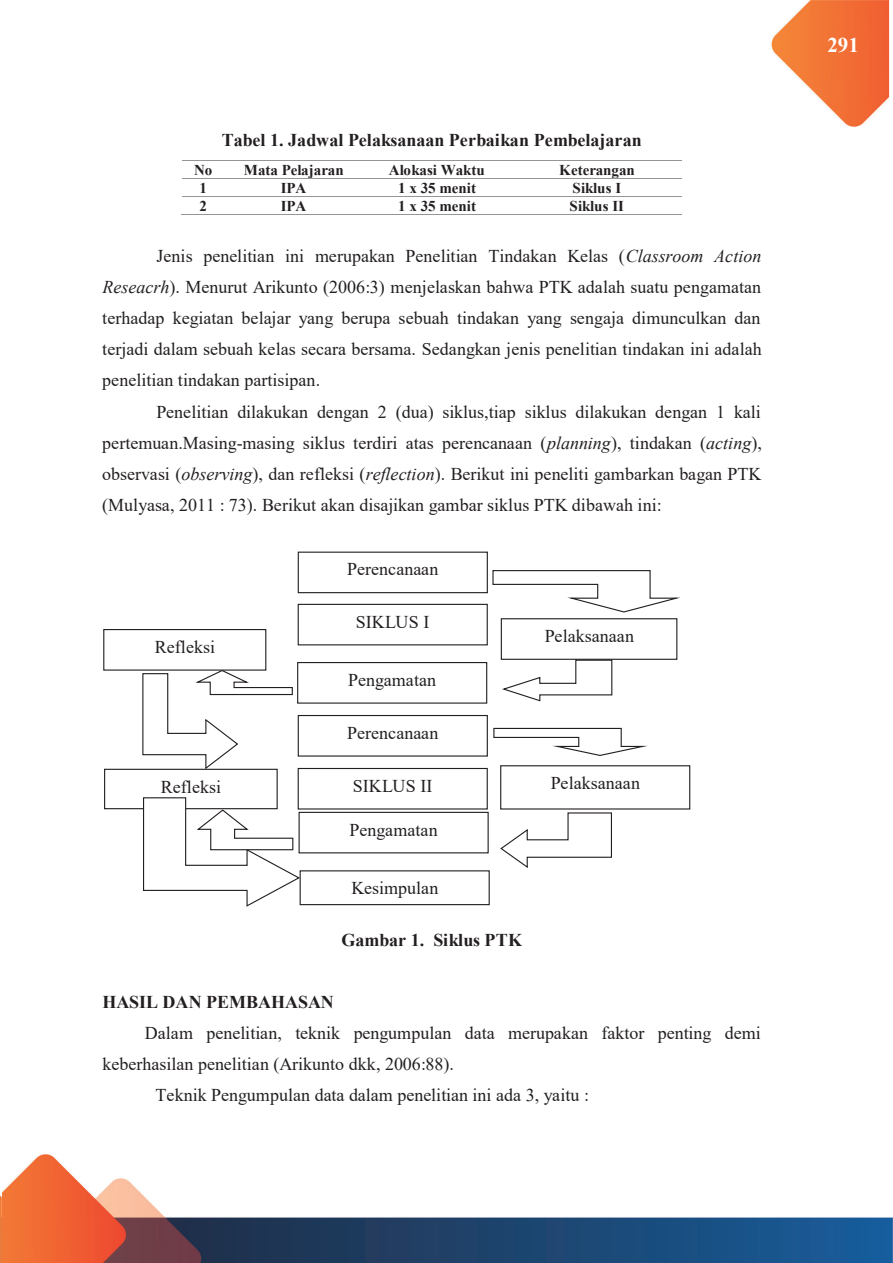
<style>
.page{position:relative;width:893px;height:1263px;background:#fff}
.page>*{position:absolute;margin:0;border:0;box-sizing:border-box;transform-origin:0 0}
.t1{font:700 21px "Times New Roman";color:#fff}
.t2{font:18px/31px "Times New Roman";letter-spacing:.005em;color:#231f20;text-align:justify}
.t3{font:700 18px "Times New Roman";color:#231f20}
.t4{font:700 15px "Times New Roman";color:#231f20}
.s1{font-style:italic}
</style>
<div class="page">
<img style="left:0;top:0;width:893px;height:1263px">
<hr style="left:182px;top:160px;width:43px;height:1px;background:#939598">
<hr style="left:225px;top:160px;width:138px;height:1px;background:#939598">
<hr style="left:363px;top:160px;width:149px;height:1px;background:#939598">
<hr style="left:512px;top:160px;width:170px;height:1px;background:#939598">
<hr style="left:182px;top:178px;width:43px;height:1px;background:#939598">
<hr style="left:225px;top:178px;width:138px;height:1px;background:#939598">
<hr style="left:363px;top:178px;width:149px;height:1px;background:#939598">
<hr style="left:512px;top:178px;width:170px;height:1px;background:#939598">
<hr style="left:182px;top:196px;width:43px;height:1px;background:#939598">
<hr style="left:225px;top:196px;width:138px;height:1px;background:#939598">
<hr style="left:363px;top:196px;width:149px;height:1px;background:#939598">
<hr style="left:512px;top:196px;width:170px;height:1px;background:#939598">
<hr style="left:181px;top:214px;width:44px;height:1px;background:#939598">
<hr style="left:224px;top:214px;width:139px;height:1px;background:#939598">
<hr style="left:363px;top:214px;width:149px;height:1px;background:#939598">
<hr style="left:511px;top:214px;width:171px;height:1px;background:#939598">
<div style="left:100px;top:525px;width:664px;height:31px;background:#fff"></div>
<div style="left:298px;top:552px;width:189px;height:41px;background:#fff"></div>
<div style="left:298px;top:552px;width:190px;height:41px;border:1px solid #231f20"></div>
<div style="left:104px;top:629px;width:162px;height:41px;background:#fff"></div>
<div style="left:103px;top:629px;width:163px;height:42px;border:1px solid #231f20"></div>
<div style="left:298px;top:604px;width:189px;height:41px;background:#fff"></div>
<div style="left:298px;top:604px;width:190px;height:41px;border:1px solid #231f20"></div>
<div style="left:501px;top:619px;width:176px;height:40px;background:#fff"></div>
<div style="left:501px;top:618px;width:176px;height:42px;border:1px solid #231f20"></div>
<div style="left:298px;top:662px;width:189px;height:41px;background:#fff"></div>
<div style="left:297px;top:662px;width:190px;height:42px;border:1px solid #231f20"></div>
<div style="left:298px;top:715px;width:189px;height:41px;background:#fff"></div>
<div style="left:298px;top:715px;width:190px;height:42px;border:1px solid #231f20"></div>
<div style="left:298px;top:768px;width:189px;height:41px;background:#fff"></div>
<div style="left:298px;top:768px;width:190px;height:41px;border:1px solid #231f20"></div>
<div style="left:299px;top:812px;width:189px;height:41px;background:#fff"></div>
<div style="left:299px;top:812px;width:190px;height:41px;border:1px solid #231f20"></div>
<div style="left:300px;top:871px;width:189px;height:34px;background:#fff"></div>
<div style="left:300px;top:870px;width:190px;height:35px;border:1px solid #231f20"></div>
<div style="left:501px;top:766px;width:189px;height:43px;background:#fff"></div>
<div style="left:500px;top:765px;width:190px;height:44px;border:1px solid #231f20"></div>
<div style="left:105px;top:769px;width:172px;height:40px;background:#fff"></div>
<div style="left:104px;top:769px;width:174px;height:40px;border:1px solid #231f20"></div>
<svg style="left:493px;top:727px;width:160px;height:30px"></svg>
<svg style="left:502px;top:659px;width:111px;height:43px"></svg>
<svg style="left:492px;top:569px;width:193px;height:44px"></svg>
<svg style="left:500px;top:812px;width:113px;height:57px"></svg>
<svg style="left:142px;top:669px;width:151px;height:101px"></svg>
<svg style="left:142px;top:797px;width:158px;height:111px"></svg>
<p class="t3" style="left:222px;top:127px;width:421px">Tabel 1. Jadwal Pelaksanaan Perbaikan Pembelajaran</p>
<p class="t4" style="left:194px;top:159px;width:20px">No</p>
<p class="t4" style="left:244px;top:159px;width:102px">Mata Pelajaran</p>
<p class="t4" style="left:389px;top:159px;width:97px">Alokasi Waktu</p>
<p class="t4" style="left:559px;top:159px;width:77px">Keterangan</p>
<p class="t4" style="left:200px;top:177px;width:9px">1</p>
<p class="t4" style="left:281px;top:177px;width:27px">IPA</p>
<p class="t4" style="left:398px;top:177px;width:79px">1 x 35 menit</p>
<p class="t4" style="left:573px;top:177px;width:50px">Siklus I</p>
<p class="t4" style="left:200px;top:195px;width:9px">2</p>
<p class="t4" style="left:281px;top:195px;width:27px">IPA</p>
<p class="t4" style="left:398px;top:195px;width:79px">1 x 35 menit</p>
<p class="t4" style="left:570px;top:195px;width:56px">Siklus II</p>
<p class="t2" style="left:102px;top:240px;width:661px;text-indent:54px">Jenis penelitian ini merupakan Penelitian Tindakan Kelas (<span class="s1">Classroom Action Reseacrh</span>). Menurut Arikunto (2006:3) menjelaskan bahwa PTK adalah suatu pengamatan terhadap kegiatan belajar yang berupa sebuah tindakan yang sengaja dimunculkan dan terjadi dalam sebuah kelas secara bersama. Sedangkan jenis penelitian tindakan ini adalah penelitian tindakan partisipan.</p>
<p class="t2" style="left:102px;top:395px;width:661px;text-indent:54px">Penelitian dilakukan dengan 2 (dua) siklus,tiap siklus dilakukan dengan 1 kali pertemuan.Masing-masing siklus terdiri atas perencanaan (<span class="s1">planning</span>), tindakan (<span class="s1">acting</span>), observasi (<span class="s1">observing</span>), dan refleksi (<span class="s1">reflection</span>). Berikut ini peneliti gambarkan bagan PTK (Mulyasa, 2011 : 73). Berikut akan disajikan gambar siklus PTK dibawah ini:</p>
<p class="t2" style="left:155px;top:631px;width:62px">Refleksi</p>
<p class="t2" style="left:347px;top:553px;width:93px">Perencanaan</p>
<p class="t2" style="left:356px;top:605px;width:75px">SIKLUS I</p>
<p class="t2" style="left:348px;top:664px;width:90px">Pengamatan</p>
<p class="t2" style="left:347px;top:716px;width:93px">Perencanaan</p>
<p class="t2" style="left:545px;top:620px;width:91px">Pelaksanaan</p>
<p class="t2" style="left:161px;top:771px;width:62px">Refleksi</p>
<p class="t2" style="left:551px;top:767px;width:91px">Pelaksanaan</p>
<p class="t2" style="left:353px;top:770px;width:81px">SIKLUS II</p>
<p class="t2" style="left:350px;top:813px;width:90px">Pengamatan</p>
<p class="t2" style="left:351px;top:872px;width:88px">Kesimpulan</p>
<p class="t3" style="left:342px;top:927px;width:182px">Gambar 1. Siklus PTK</p>
<p class="t3" style="left:102px;top:989px;width:233px">HASIL DAN PEMBAHASAN</p>
<p class="t2" style="left:145px;top:1017px;width:617px">Dalam penelitian, teknik pengumpulan data merupakan faktor penting demi</p>
<p class="t2" style="left:102px;top:1047px;width:353px">keberhasilan penelitian (Arikunto dkk, 2006:88).</p>
<p class="t2" style="left:155px;top:1079px;width:435px">Teknik Pengumpulan data dalam penelitian ini ada 3, yaitu :</p>
<p class="t1" style="left:827px;top:29px;width:33px">291</p>
</div>
